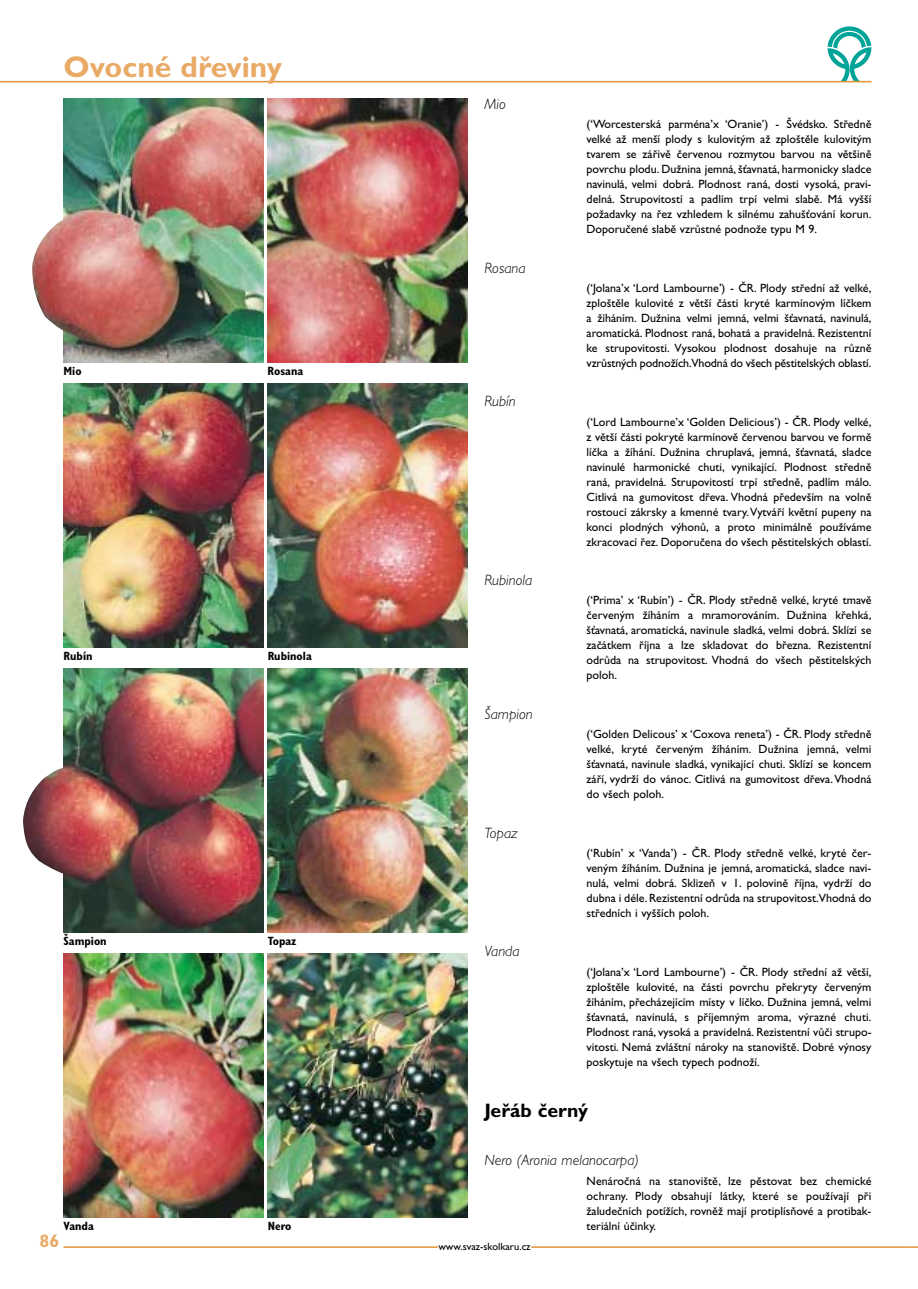
<style>
.page{position:relative;width:918px;height:1289px;background:#fff}
.page>*{position:absolute;margin:0;border:0;box-sizing:border-box;transform-origin:0 0}
.t1{font:700 30px "Gill Sans CE";color:#e9aa66}
.t2{font:700 19.5px "Gill Sans CE";color:#000}
.t3{font:700 18px "Gill Sans CE";color:#e9aa66}
.t4{font:italic 300 15px "Gill Sans CE";color:#000}
.t5{font:12px/15px "Gill Sans CE";color:#000;text-align:justify}
.t6{font:700 condensed 12px "Gill Sans";color:#000}
.t7{font:10.5px "Gill Sans CE";color:#000}
</style>
<div class="page">
<svg style="left:905px;top:1246px;width:13px;height:1px"></svg>
<svg style="left:828px;top:26px;width:43px;height:55px"></svg>
<hr style="left:0;top:81px;width:871px;height:1px;background:#e0943a">
<hr style="left:531px;top:1246px;width:374px;height:1px;background:#e0943a">
<hr style="left:64px;top:1246px;width:374px;height:1px;background:#e0943a">
<img style="left:64px;top:99px;width:199px;height:263px">
<img style="left:32px;top:211px;width:48px;height:128px">
<img style="left:64px;top:384px;width:199px;height:263px">
<img style="left:64px;top:668px;width:199px;height:264px">
<img style="left:23px;top:767px;width:60px;height:114px">
<img style="left:64px;top:953px;width:199px;height:264px">
<img style="left:268px;top:99px;width:200px;height:263px">
<img style="left:268px;top:384px;width:200px;height:263px">
<img style="left:268px;top:668px;width:200px;height:264px">
<img style="left:268px;top:953px;width:200px;height:264px">
<h1 class="t1" style="left:64px;top:56px;width:220px">Ovocné dřeviny</h1>
<p class="t6" style="left:64px;top:366px;width:20px">Mio</p>
<p class="t6" style="left:268px;top:366px;width:37px">Rosana</p>
<p class="t6" style="left:64px;top:651px;width:30px">Rubín</p>
<p class="t6" style="left:268px;top:651px;width:46px">Rubinola</p>
<p class="t6" style="left:64px;top:936px;width:45px">Sˇampion</p>
<p class="t6" style="left:268px;top:936px;width:30px">Topaz</p>
<p class="t6" style="left:64px;top:1221px;width:32px">Vanda</p>
<p class="t6" style="left:268px;top:1221px;width:25px">Nero</p>
<h3 class="t3" style="left:39px;top:1234px;width:21px">86</h3>
<p class="t4" style="left:485px;top:98px;width:23px">Mio</p>
<p class="t4" style="left:485px;top:262px;width:43px">Rosana</p>
<p class="t4" style="left:485px;top:396px;width:33px">Rubín</p>
<p class="t4" style="left:485px;top:574px;width:49px">Rubinola</p>
<p class="t4" style="left:485px;top:708px;width:50px">Šampion</p>
<p class="t4" style="left:485px;top:827px;width:35px">Topaz</p>
<p class="t4" style="left:485px;top:945px;width:37px">Vanda</p>
<p class="t5" style="left:587px;top:118px;width:286px">(‘Worcesterská parména’x ‘Oranie’) - Švédsko. Středně velké až menší plody s kulovitým až zploštěle kulovitým tvarem se zářivě červenou rozmytou barvou na většině povrchu plodu. Dužnina jemná, šťavnatá, harmonicky sladce navinulá, velmi dobrá. Plodnost raná, dosti vysoká, pravi&shy;delná. Strupovitostí a padlím trpí velmi slabě. Má vyšší požadavky na řez vzhledem k silnému zahušťování korun.<br>Doporučené slabě vzrůstné podnože typu M 9.</p>
<p class="t5" style="left:587px;top:281px;width:286px">(‘Jolana’x ‘Lord Lambourne’) - ČR. Plody střední až velké, zploštěle kulovité z větší části kryté karmínovým líčkem a žíháním. Dužnina velmi jemná, velmi šťavnatá, navinulá, aromatická. Plodnost raná, bohatá a pravidelná. Rezistentní ke strupovitosti. Vysokou plodnost dosahuje na různě vzrůstných podnožích.Vhodná do všech pěstitelských oblastí.</p>
<p class="t5" style="left:587px;top:415px;width:286px">(‘Lord Lambourne’x ‘Golden Delicious’) - ČR. Plody velké, z větší části pokryté karmínově červenou barvou ve formě líčka a žíhání. Dužnina chruplavá, jemná, šťavnatá, sladce navinulé harmonické chuti, vynikající. Plodnost středně raná, pravidelná. Strupovitostí trpí středně, padlím málo.<br>Citlivá na gumovitost dřeva. Vhodná především na volně rostoucí zákrsky a kmenné tvary.Vytváří květní pupeny na konci plodných výhonů, a proto minimálně používáme zkracovací řez. Doporučena do všech pěstitelských oblastí.</p>
<p class="t5" style="left:587px;top:594px;width:286px">(‘Prima’ x ‘Rubín’) - ČR. Plody středně velké, kryté tmavě červeným žíháním a mramorováním. Dužnina křehká, šťavnatá, aromatická, navinule sladká, velmi dobrá. Sklízí se začátkem října a lze skladovat do března. Rezistentní odrůda na strupovitost. Vhodná do všech pěstitelských poloh.</p>
<p class="t5" style="left:587px;top:728px;width:286px">(‘Golden Delicous’ x ‘Coxova reneta’) - ČR. Plody středně velké, kryté červeným žíháním. Dužnina jemná, velmi šťavnatá, navinule sladká, vynikající chuti. Sklízí se koncem září, vydrží do vánoc. Citlivá na gumovitost dřeva.Vhodná do všech poloh.</p>
<p class="t5" style="left:587px;top:846px;width:286px">(‘Rubín’ x ‘Vanda’) - ČR. Plody středně velké, kryté čer&shy;veným žíháním. Dužnina je jemná, aromatická, sladce navi&shy;nulá, velmi dobrá. Sklizeň v 1. polovině října, vydrží do dubna i déle. Rezistentní odrůda na strupovitost.Vhodná do středních i vyšších poloh.</p>
<p class="t5" style="left:587px;top:965px;width:286px">(‘Jolana’x ‘Lord Lambourne’) - ČR. Plody střední až větší, zploštěle kulovité, na části povrchu překryty červeným žíháním, přecházejícím místy v líčko. Dužnina jemná, velmi šťavnatá, navinulá, s příjemným aroma, výrazné chuti.<br>Plodnost raná, vysoká a pravidelná. Rezistentní vůči strupo&shy;vitosti. Nemá zvláštní nároky na stanoviště. Dobré výnosy poskytuje na všech typech podnoží.</p>
<h2 class="t2" style="left:485px;top:1103px;width:105px">Jeřáb černý</h2>
<p class="t4" style="left:485px;top:1154px;width:156px">Nero (Aronia melanocarpa)</p>
<p class="t5" style="left:587px;top:1174px;width:286px">Nenáročná na stanoviště, lze pěstovat bez chemické ochrany. Plody obsahují látky, které se používají při žaludečních potížích, rovněž mají protiplísňové a protibak&shy;teriální účinky.</p>
<p class="t7" style="left:438px;top:1242px;width:94px">www.svaz-skolkaru.cz</p>
</div>
